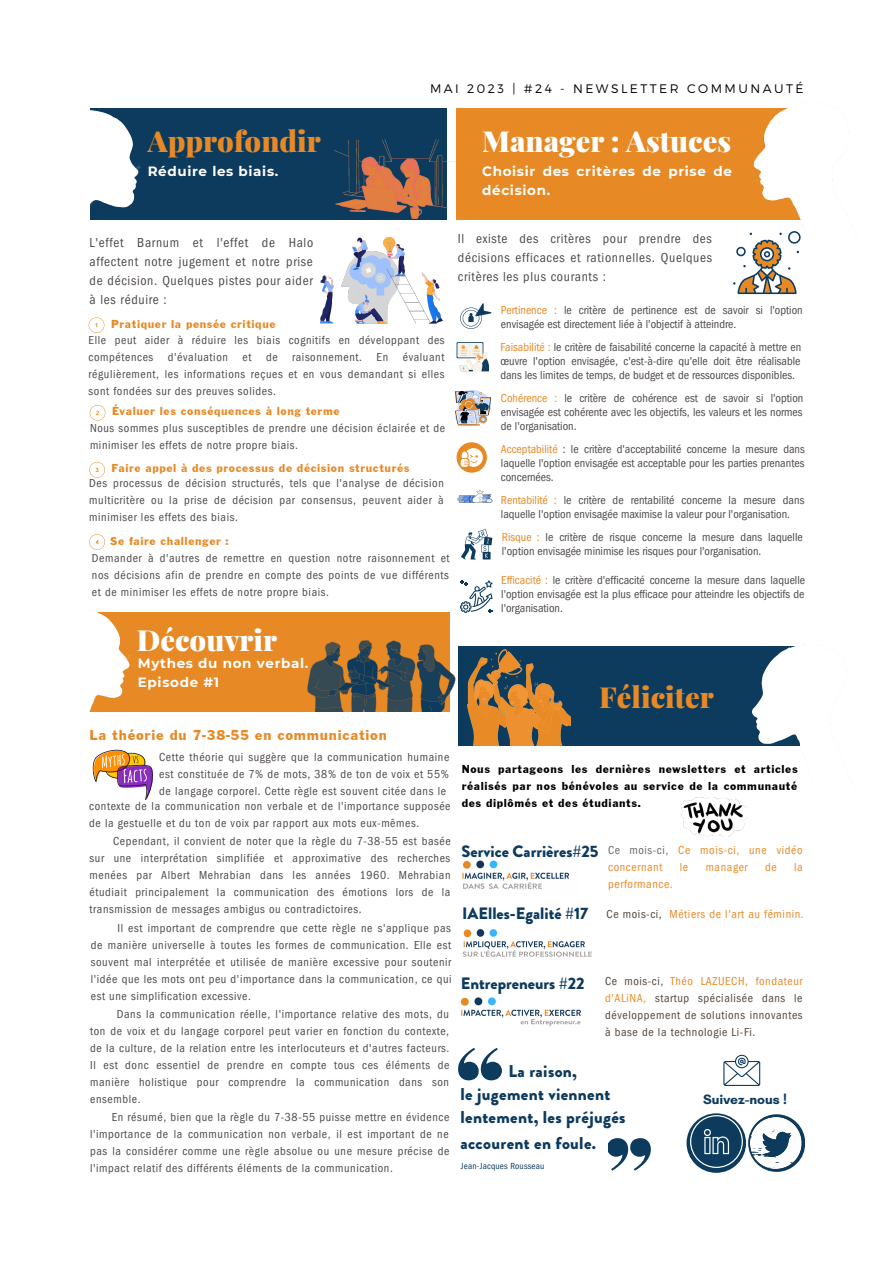
<style>
.page{position:relative;width:893px;height:1264px;background:#fff}
.page>*{position:absolute;margin:0;border:0;box-sizing:border-box;transform-origin:0 0}
.t1{font:900 29.1px "Playfair Display";color:#fff}
.t2{font:900 29.1px "Playfair Display";color:#e78925}
.t3{font:900 17.1px/25.7px "Brandon Grotesque";letter-spacing:.02em;color:#0d3b5e}
.t4{font:900 16.5px "Brandon Grotesque";color:#0d3b5e}
.t5{font:15px "Franklin Gothic";letter-spacing:.05em;color:#e78925}
.t6{font:700 13.8px "Glacial Indifference";color:#0d3b5e}
.t7{font:condensed 13.5px/19px "ITC Franklin Gothic Std";letter-spacing:.05em;color:#4f494b;text-align:justify}
.t8{font:700 13.5px/19px "Montserrat";letter-spacing:.05em;color:#fff}
.t9{font:300 12.3px "Montserrat";letter-spacing:.2em;color:#000}
.t10{font:condensed 12px/17px "ITC Franklin Gothic Std";letter-spacing:.05em;color:#4f494b;text-align:justify}
.t11{font:condensed 12px/14px "ITC Franklin Gothic Std";color:#4f494b}
.t12{font:condensed 12px/17px "ITC Franklin Gothic Std";letter-spacing:.05em;color:#54463b;text-align:justify}
.t13{font:12px/17px "Franklin Gothic";letter-spacing:.05em;color:#000;text-align:justify}
.t14{font:12px "Franklin Gothic";letter-spacing:.05em;color:#e78925}
.t15{font:condensed 12px/17px "ITC Franklin Gothic Std";letter-spacing:.05em;color:#e78925}
.t16{font:condensed 9.15px "ITC Franklin Gothic Std";letter-spacing:.02em;color:#0d3b5e}
.s1{color:#e78925}
.s2{color:#6b6968}
.s3{color:#54463b}
</style>
<div class="page">
<img style="left:462px;top:860px;width:108px;height:29px">
<div style="left:455px;top:108px;width:348px;height:111px;background:#e78925"></div>
<img style="left:741px;top:108px;width:92px;height:132px">
<div style="left:90px;top:108px;width:356px;height:112px;background:#0d3b5e"></div>
<img style="left:90px;top:110px;width:51px;height:98px">
<img style="left:334px;top:140px;width:123px;height:78px">
<div style="left:90px;top:612px;width:360px;height:99px;background:#e78925"></div>
<img style="left:89px;top:609px;width:49px;height:103px">
<div style="left:458px;top:645px;width:342px;height:100px;background:#0d3b5e"></div>
<img style="left:467px;top:649px;width:103px;height:96px">
<img style="left:682px;top:797px;width:65px;height:39px">
<img style="left:460px;top:997px;width:121px;height:29px">
<svg style="left:748px;top:1114px;width:56px;height:57px"></svg>
<img style="left:750px;top:1117px;width:52px;height:51px">
<svg style="left:686px;top:1113px;width:60px;height:59px"></svg>
<svg style="left:690px;top:1115px;width:52px;height:52px;background:#426680"></svg>
<svg style="left:723px;top:1054px;width:37px;height:31px"></svg>
<svg style="left:458px;top:1047px;width:43px;height:33px"></svg>
<svg style="left:608px;top:1138px;width:42px;height:32px"></svg>
<img style="left:307px;top:640px;width:149px;height:71px">
<img style="left:736px;top:645px;width:64px;height:101px">
<img style="left:320px;top:237px;width:122px;height:87px">
<svg style="left:733px;top:231px;width:67px;height:63px"></svg>
<svg style="left:460px;top:303px;width:31px;height:26px"></svg>
<svg style="left:456px;top:342px;width:27px;height:16px"></svg>
<div style="left:457px;top:343px;width:25px;height:14px;background:#f4f4ed"></div>
<svg style="left:459px;top:343px;width:30px;height:28px"></svg>
<svg style="left:455px;top:390px;width:36px;height:36px"></svg>
<svg style="left:456px;top:442px;width:31px;height:30px"></svg>
<img style="left:457px;top:490px;width:35px;height:13px">
<svg style="left:461px;top:529px;width:31px;height:30px"></svg>
<svg style="left:460px;top:580px;width:32px;height:33px"></svg>
<svg style="left:92px;top:749px;width:61px;height:51px"></svg>
<svg style="left:89px;top:317px;width:15px;height:16px"></svg>
<svg style="left:90px;top:405px;width:15px;height:15px"></svg>
<svg style="left:89px;top:534px;width:16px;height:16px"></svg>
<svg style="left:89px;top:462px;width:16px;height:15px"></svg>
<img style="left:463px;top:929px;width:129px;height:28px">
<p class="t9" style="left:430px;top:80px;width:375px">MAI 2023 | #24 - NEWSLETTER COMMUNAUTÉ</p>
<p class="t2" style="left:148px;top:120px;width:175px">Approfondir</p>
<p class="t1" style="left:482px;top:120px;width:250px">Manager : Astuces</p>
<p class="t8" style="left:148px;top:162px;width:132px">Réduire les biais.</p>
<p class="t8" style="left:482px;top:162px;width:251px">Choisir des critères de prise de décision.</p>
<p class="t7" style="left:90px;top:235px;width:225px">L'effet Barnum et l'effet de Halo affectent notre jugement et notre prise de décision. Quelques pistes pour aider à les réduire :</p>
<p class="t14" style="left:111px;top:319px;width:166px">Pratiquer la pensée critique</p>
<p class="t10" style="left:89px;top:333px;width:357px">Elle peut aider à réduire les biais cognitifs en développant des compétences d'évaluation et de raisonnement. En évaluant régulièrement, les informations reçues et en vous demandant si elles sont fondées sur des preuves solides.</p>
<p class="t14" style="left:112px;top:407px;width:229px">Évaluer les conséquences à long terme</p>
<p class="t10" style="left:90px;top:421px;width:356px">Nous sommes plus susceptibles de prendre une décision éclairée et de minimiser les effets de notre propre biais.</p>
<p class="t14" style="left:111px;top:464px;width:299px">Faire appel à des processus de décision structurés</p>
<p class="t10" style="left:89px;top:477px;width:356px">Des processus de décision structurés, tels que l'analyse de décision multicritère ou la prise de décision par consensus, peuvent aider à minimiser les effets des biais.</p>
<p class="t14" style="left:110px;top:537px;width:120px">Se faire challenger :</p>
<p class="t10" style="left:92px;top:551px;width:359px">Demander à d'autres de remettre en question notre raisonnement et nos décisions afin de prendre en compte des points de vue différents et de minimiser les effets de notre propre biais.</p>
<p class="t1" style="left:137px;top:620px;width:142px">Découvrir</p>
<p class="t8" style="left:138px;top:653px;width:172px">Mythes du non verbal.</p>
<p class="t8" style="left:138px;top:673px;width:83px">Episode #1</p>
<p class="t7" style="left:458px;top:231px;width:255px">Il existe des critères pour prendre des décisions efficaces et rationnelles. Quelques critères les plus courants :</p>
<p class="t11" style="left:501px;top:304px;width:303px"><span class="s1">Pertinence :</span> le critère de pertinence est de savoir si l'option envisagée est directement liée à l'objectif à atteindre.</p>
<p class="t10" style="left:500px;top:342px;width:302px;line-height:14px"><span class="s1">Faisabilité :</span> le critère de faisabilité concerne la capacité à mettre en œuvre l'option envisagée, c'est-à-dire qu'elle doit être réalisable dans les limites de temps, de budget et de ressources disponibles.</p>
<p class="t10" style="left:501px;top:393px;width:304px;line-height:14px"><span class="s1">Cohérence :</span> le critère de cohérence est de savoir si l'option envisagée est cohérente avec les objectifs, les valeurs et les normes de l'organisation.</p>
<p class="t10" style="left:501px;top:444px;width:305px;line-height:14px"><span class="s1">Acceptabilité</span> : le critère d'acceptabilité concerne la mesure dans laquelle l'option envisagée est acceptable pour les parties prenantes concernées.</p>
<p class="t11" style="left:501px;top:494px;width:305px"><span class="s1">Rentabilité :</span> le critère de rentabilité concerne la mesure dans laquelle l'option envisagée maximise la valeur pour l'organisation.</p>
<p class="t11" style="left:502px;top:531px;width:302px"><span class="s1">Risque :</span> le critère de risque concerne la mesure dans laquelle l'option envisagée minimise les risques pour l'organisation.</p>
<p class="t10" style="left:501px;top:575px;width:305px;line-height:14px"><span class="s1">Efficacité :</span> le critère d'efficacité concerne la mesure dans laquelle l'option envisagée est la plus efficace pour atteindre les objectifs de l'organisation.</p>
<p class="t2" style="left:599px;top:676px;width:116px">Féliciter</p>
<p class="t5" style="left:90px;top:730px;width:298px">La théorie du 7-38-55 en communication</p>
<p class="t10" style="left:159px;top:750px;width:291px">Cette théorie qui suggère que la communication humaine est constituée de 7% de mots, 38% de ton de voix et 55% de langage corporel. Cette règle est souvent citée dans le</p>
<p class="t10" style="left:89px;top:799px;width:363px">contexte de la communication non verbale et de l'importance supposée de la gestuelle et du ton de voix par rapport aux mots eux-mêmes.</p>
<p class="t13" style="left:461px;top:761px;width:337px">Nous partageons les dernières newsletters et articles réalisés par nos bénévoles au service de la communauté des diplômés et des étudiants.</p>
<p class="t10" style="left:90px;top:834px;width:362px;text-indent:24px">Cependant, il convient de noter que la règle du 7-38-55 est basée sur une interprétation simplifiée et approximative des recherches menées par Albert Mehrabian dans les années 1960. Mehrabian étudiait principalement la communication des émotions lors de la transmission de messages ambigus ou contradictoires.</p>
<p class="t10" style="left:91px;top:921px;width:362px;text-indent:27px">Il est important de comprendre que cette règle ne s'applique pas de manière universelle à toutes les formes de communication. Elle est souvent mal interprétée et utilisée de manière excessive pour soutenir l'idée que les mots ont peu d'importance dans la communication, ce qui est une simplification excessive.</p>
<p class="t10" style="left:90px;top:1007px;width:361px;text-indent:27px">Dans la communication réelle, l'importance relative des mots, du ton de voix et du langage corporel peut varier en fonction du contexte, de la culture, de la relation entre les interlocuteurs et d'autres facteurs.<br>Il est donc essentiel de prendre en compte tous ces éléments de manière holistique pour comprendre la communication dans son ensemble.</p>
<p class="t10" style="left:90px;top:1110px;width:361px;text-indent:22px">En résumé, bien que la règle du 7-38-55 puisse mettre en évidence l'importance de la communication non verbale, il est important de ne pas la considérer comme une règle absolue ou une mesure précise de l'impact relatif des différents éléments de la communication.</p>
<p class="t4" style="left:461px;top:839px;width:138px">Service Carrières#25</p>
<p class="t15" style="left:608px;top:843px;width:196px"><span class="s2">Ce mois-ci,</span> Ce mois-ci, une vidéo concernant</p>
<p class="t15" style="left:679px;top:860px;width:10px">le</p>
<p class="t15" style="left:705px;top:860px;width:43px">manager</p>
<p class="t15" style="left:765px;top:860px;width:13px">de</p>
<p class="t15" style="left:794px;top:860px;width:10px">la</p>
<p class="t15" style="left:608px;top:877px;width:66px">performance.</p>
<p class="t4" style="left:462px;top:902px;width:128px">IAElles-Egalité #17</p>
<p class="t15" style="left:606px;top:907px;width:199px"><span class="s3">Ce mois-ci,</span> Métiers de l'art au féminin.</p>
<p class="t4" style="left:461px;top:971px;width:125px">Entrepreneurs #22</p>
<p class="t3" style="left:508px;top:1058px;width:70px">La raison,</p>
<p class="t12" style="left:605px;top:974px;width:199px">Ce mois-ci, <span class="s1">Théo LAZUECH, fondateur d'ALiNA,</span> startup spécialisée dans le développement de solutions innovantes à base de la technologie Li-Fi.</p>
<p class="t3" style="left:460px;top:1081px;width:151px">le jugement viennent</p>
<p class="t3" style="left:460px;top:1104px;width:167px">lentement, les préjugés accourent en foule.</p>
<p class="t16" style="left:461px;top:1162px;width:85px">Jean-Jacques Rousseau</p>
<p class="t6" style="left:703px;top:1090px;width:86px">Suivez-nous !</p>
</div>
